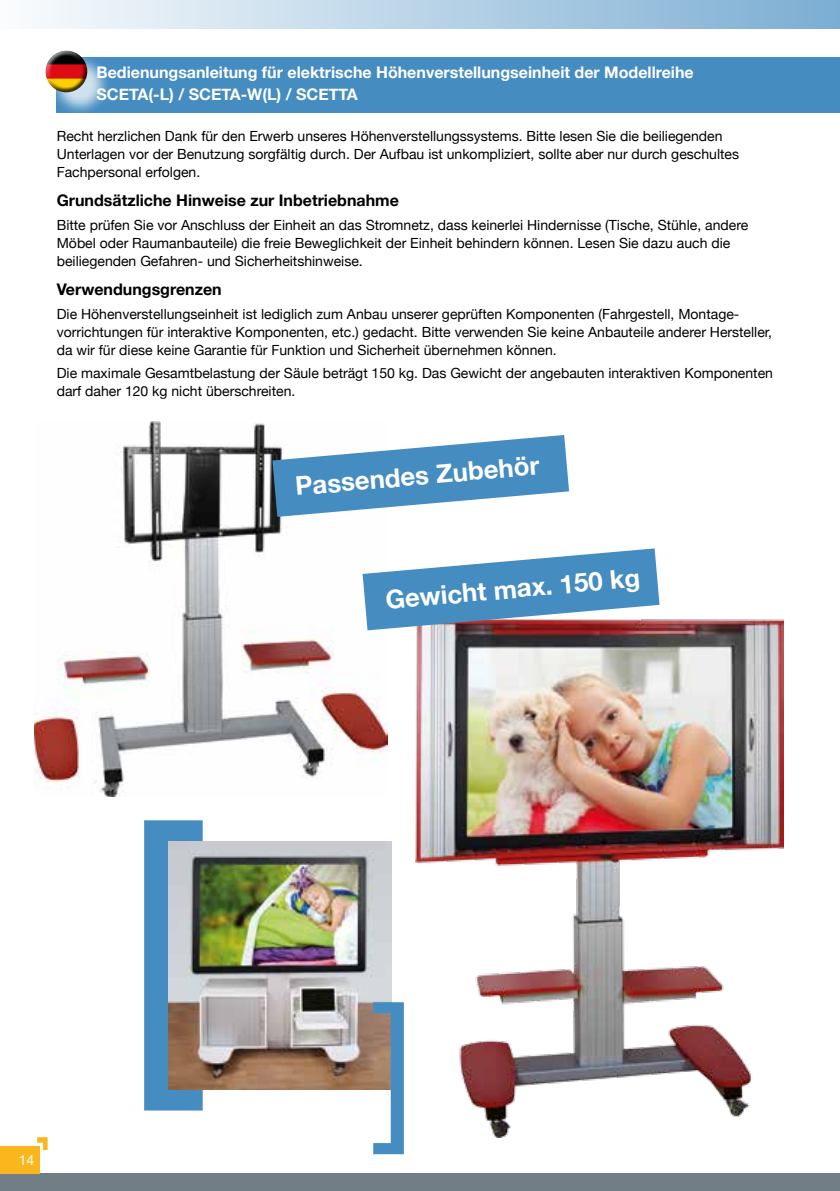
<style>
.page{position:relative;width:840px;height:1191px;background:#fff}
.page>*{position:absolute;margin:0;border:0;box-sizing:border-box;transform-origin:0 0}
.t1{font:700 25.8px "Helvetica Neue";color:#fff}
.t2{font:700 16px/22px "Helvetica Neue";color:#fff}
.t3{font:700 16px "Helvetica Neue";color:#000}
.t4{font:14px/18px "Helvetica Neue";color:#000}
.t5{font:14px "Helvetica Neue";color:#fff}
</style>
<div class="page">
<div style="left:0;top:1174px;width:839px;height:17px;background:#717e86"></div>
<div style="left:0;top:0;width:839px;height:28px;background:linear-gradient(to right,#fbfcfd,#7badd3)"></div>
<div style="left:0;top:1146px;width:40px;height:28px;background:#fab71d"></div>
<svg style="left:37px;top:1137px;width:11px;height:13px"></svg>
<img style="left:34px;top:421px;width:354px;height:375px">
<div style="left:57px;top:57px;width:782px;height:55px;background:#458cc1"></div>
<div style="left:49px;top:54px;width:63px;height:63px;background:#fff;opacity:.75"></div>
<div style="left:45px;top:47px;width:44px;height:37px;background:#fff;opacity:.75"></div>
<div style="left:45px;top:58px;width:45px;height:35px;background:#000;opacity:.75"></div>
<svg style="left:272px;top:435px;width:296px;height:82px"></svg>
<img style="left:415px;top:619px;width:367px;height:518px">
<svg style="left:362px;top:548px;width:297px;height:82px"></svg>
<svg style="left:144px;top:820px;width:58px;height:290px;background:#478dc1"></svg>
<img style="left:168px;top:841px;width:223px;height:248px">
<svg style="left:373px;top:1002px;width:30px;height:152px"></svg>
<p class="t2" style="left:96px;top:61px;width:598px">Bedienungsanleitung für elektrische Höhenverstellungseinheit der Modellreihe<br>SCETA(-L) / SCETA-W(L) / SCETTA</p>
<p class="t4" style="left:57px;top:126px;width:683px">Recht herzlichen Dank für den Erwerb unseres Höhenverstellungssystems. Bitte lesen Sie die beiliegenden<br>Unterlagen vor der Benutzung sorgfältig durch. Der Aufbau ist unkompliziert, sollte aber nur durch geschultes<br>Fachpersonal erfolgen.</p>
<p class="t3" style="left:57px;top:190px;width:343px">Grundsätzliche Hinweise zur Inbetriebnahme</p>
<p class="t4" style="left:57px;top:215px;width:692px">Bitte prüfen Sie vor Anschluss der Einheit an das Stromnetz, dass keinerlei Hindernisse (Tische, Stühle, andere<br>Möbel oder Raumanbauteile) die freie Beweglichkeit der Einheit behindern können. Lesen Sie dazu auch die beiliegenden Gefahren- und Sicherheitshinweise.</p>
<p class="t3" style="left:57px;top:279px;width:166px">Verwendungsgrenzen</p>
<p class="t4" style="left:57px;top:304px;width:716px">Die Höhenverstellungseinheit ist lediglich zum Anbau unserer geprüften Komponenten (Fahrgestell, Montage&shy;vorrichtungen für interaktive Komponenten, etc.) gedacht. Bitte verwenden Sie keine Anbauteile anderer Hersteller, da wir für diese keine Garantie für Funktion und Sicherheit übernehmen können.</p>
<p class="t4" style="left:57px;top:364px;width:717px">Die maximale Gesamtbelastung der Säule beträgt 150 kg. Das Gewicht der angebauten interaktiven Komponenten darf daher 120 kg nicht überschreiten.</p>
<h1 class="t1" style="left:294px;top:470px;width:246px;rotate:-5deg">Passendes Zubehör</h1>
<h1 class="t1" style="left:384px;top:584px;width:257px;rotate:-5deg">Gewicht max. 150 kg</h1>
<p class="t5" style="left:19px;top:1151px;width:17px">14</p>
</div>
